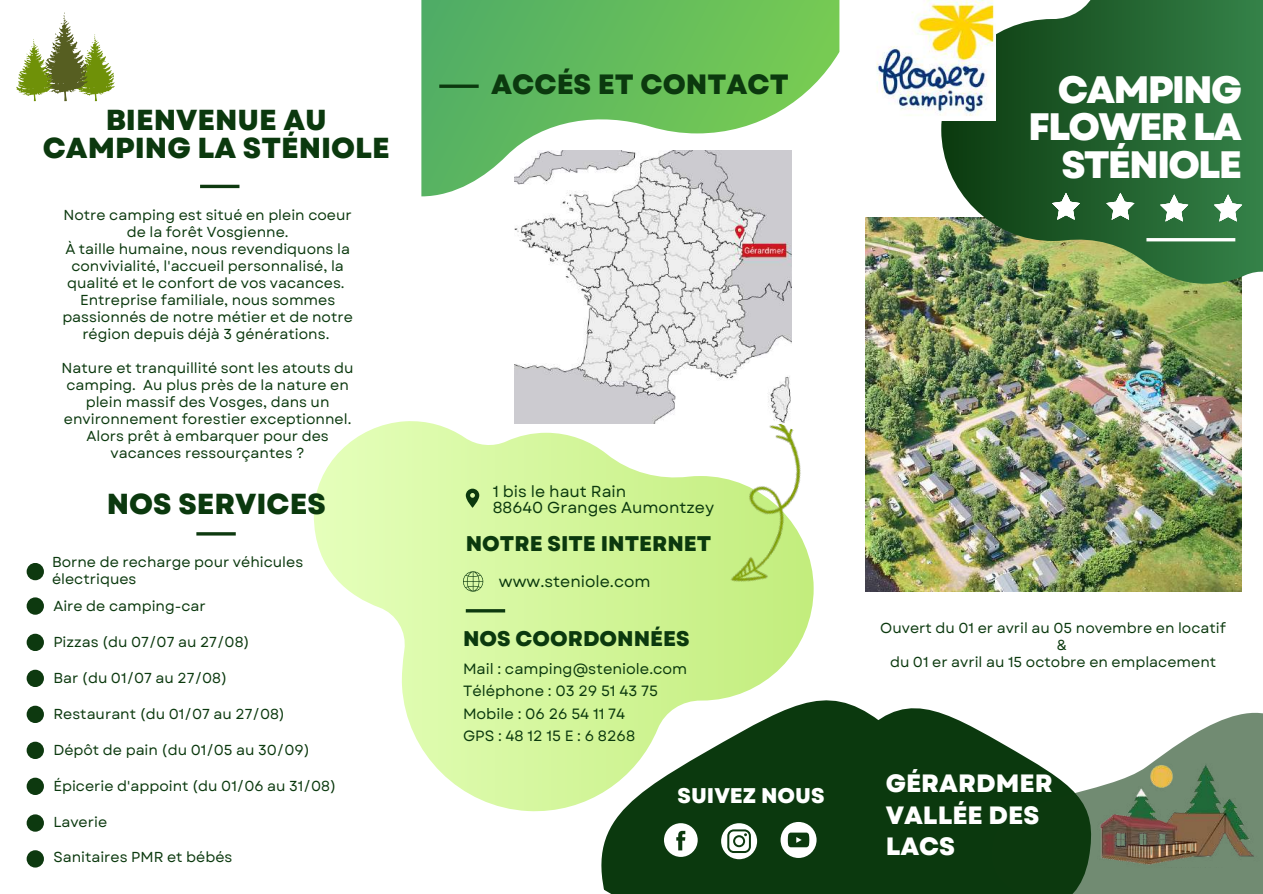
<style>
.page{position:relative;width:1263px;height:894px;background:#fff}
.page>*{position:absolute;margin:0;border:0;box-sizing:border-box;transform-origin:0 0}
.t1{font:800 38.1px/37.7px "Garet";letter-spacing:-.05em;color:#fff;text-align:right}
.t2{font:800 28.95px/28.7px "Garet";color:#0b390e;text-align:center}
.t3{font:800 27.9px "Garet";color:#0b390e}
.t4{font:800 25.05px/31.7px "Garet";color:#fff}
.t5{font:800 21.15px "Garet";color:#0b390e}
.t6{font:800 21.15px "Garet";color:#fff}
.t7{font:15.9px/15.9px "Garet";color:#0b390e}
.t8{font:14.85px/22.5px "Garet";color:#0b390e}
.t9{font:14.4px/17px "Garet";color:#0b390e;text-align:center}
</style>
<div class="page">
<div style="left:601px;top:700px;width:267px;height:193px;background:#0b390e"></div>
<svg style="left:314px;top:421px;width:500px;height:392px"></svg>
<img style="left:866px;top:217px;width:375px;height:374px">
<div style="left:868px;top:708px;width:123px;height:185px;background:#0b390e"></div>
<svg style="left:991px;top:712px;width:272px;height:181px"></svg>
<svg style="left:941px;top:0;width:322px;height:296px;background:#3d7340"></svg>
<hr style="left:1146px;top:238px;width:89px;height:3px;background:#fff">
<svg style="left:421px;top:0;width:418px;height:196px"></svg>
<svg style="left:439px;top:84px;width:40px;height:4px"></svg>
<hr style="left:466px;top:609px;width:39px;height:3px;background:#0d390f">
<svg style="left:466px;top:488px;width:13px;height:19px"></svg>
<svg style="left:463px;top:571px;width:20px;height:20px"></svg>
<img style="left:1080px;top:751px;width:183px;height:116px">
<img style="left:640px;top:421px;width:174px;height:197px">
<img style="left:514px;top:150px;width:278px;height:274px">
<svg style="left:664px;top:823px;width:34px;height:33px"></svg>
<svg style="left:721px;top:823px;width:36px;height:36px"></svg>
<svg style="left:781px;top:821px;width:35px;height:36px"></svg>
<hr style="left:200px;top:185px;width:39px;height:3px;background:#0d390f">
<hr style="left:196px;top:532px;width:40px;height:3px;background:#0d390f">
<div style="left:27px;top:597px;width:17px;height:17px;background:#0d390f;border-radius:50%"></div>
<svg style="left:16px;top:12px;width:99px;height:89px"></svg>
<div style="left:27px;top:633px;width:17px;height:18px;background:#0d390f;border-radius:50%"></div>
<div style="left:27px;top:669px;width:17px;height:17px;background:#0d390f;border-radius:50%"></div>
<div style="left:27px;top:705px;width:17px;height:17px;background:#0d390f;border-radius:50%"></div>
<div style="left:27px;top:741px;width:17px;height:17px;background:#0d390f;border-radius:50%"></div>
<div style="left:27px;top:777px;width:17px;height:17px;background:#0d390f;border-radius:50%"></div>
<div style="left:27px;top:814px;width:17px;height:17px;background:#0d390f;border-radius:50%"></div>
<div style="left:27px;top:850px;width:17px;height:17px;background:#0d390f;border-radius:50%"></div>
<svg style="left:1052px;top:193px;width:28px;height:27px"></svg>
<svg style="left:1106px;top:193px;width:28px;height:27px"></svg>
<svg style="left:1160px;top:194px;width:28px;height:27px"></svg>
<svg style="left:1214px;top:194px;width:28px;height:27px"></svg>
<div style="left:27px;top:562px;width:17px;height:18px;background:#0d390f;border-radius:50%"></div>
<img style="left:876px;top:1px;width:119px;height:120px">
<h2 class="t2" style="left:43px;top:105px;width:349px">BIENVENUE AU<br>CAMPING LA STÉNIOLE</h2>
<p class="t9" style="left:62px;top:206px;width:292px">Notre camping est situé en plein coeur de la forêt Vosgienne.<br>À taille humaine, nous revendiquons la convivialité, l'accueil personnalisé, la qualité et le confort de vos vacances.<br>Entreprise familiale, nous sommes passionnés de notre métier et de notre région depuis déjà 3 générations.</p>
<p class="t9" style="left:62px;top:359px;width:294px">Nature et tranquillité sont les atouts du camping. Au plus près de la nature en plein massif des Vosges, dans un environnement forestier exceptionnel.<br>Alors prêt à embarquer pour des vacances ressourçantes ?</p>
<h2 class="t2" style="left:107px;top:490px;width:221px">NOS SERVICES</h2>
<p class="t9" style="left:52px;top:553px;width:253px;text-align:left">Borne de recharge pour véhicules électriques</p>
<p class="t9" style="left:53px;top:597px;width:154px">Aire de camping-car</p>
<p class="t9" style="left:53px;top:633px;width:198px">Pizzas (du 07/07 au 27/08)</p>
<p class="t9" style="left:53px;top:669px;width:175px">Bar (du 01/07 au 27/08)</p>
<p class="t9" style="left:53px;top:705px;width:233px">Restaurant (du 01/07 au 27/08)</p>
<p class="t9" style="left:53px;top:741px;width:258px">Dépôt de pain (du 01/05 au 30/09)</p>
<p class="t9" style="left:53px;top:777px;width:284px">Épicerie d'appoint (du 01/06 au 31/08)</p>
<p class="t9" style="left:53px;top:813px;width:55px">Laverie</p>
<p class="t9" style="left:53px;top:848px;width:181px">Sanitaires PMR et bébés</p>
<h3 class="t3" style="left:491px;top:64px;width:299px">ACCÉS ET CONTACT</h3>
<h1 class="t1" style="left:1028px;top:71px;width:215px">CAMPING<br>FLOWER LA<br>STÉNIOLE</h1>
<p class="t7" style="left:493px;top:483px;width:223px">1 bis le haut Rain<br>88640 Granges Aumontzey</p>
<h3 class="t5" style="left:466px;top:528px;width:247px">NOTRE SITE INTERNET</h3>
<p class="t7" style="left:499px;top:573px;width:153px">www.steniole.com</p>
<h3 class="t5" style="left:463px;top:623px;width:228px">NOS COORDONNÉES</h3>
<p class="t8" style="left:463px;top:657px;width:226px">Mail : camping@steniole.com<br>Téléphone : 03 29 51 43 75<br>Mobile : 06 26 54 11 74<br>GPS : 48 12 15 E : 6 8268</p>
<h3 class="t6" style="left:677px;top:780px;width:149px">SUIVEZ NOUS</h3>
<p class="t9" style="left:880px;top:619px;width:347px">Ouvert du 01 er avril au 05 novembre en locatif</p>
<p class="t9" style="left:1057px;top:636px;width:12px">&amp;</p>
<p class="t9" style="left:890px;top:653px;width:328px">du 01 er avril au 15 octobre en emplacement</p>
<h3 class="t4" style="left:886px;top:767px;width:168px">GÉRARDMER<br>VALLÉE DES<br>LACS</h3>
</div>
